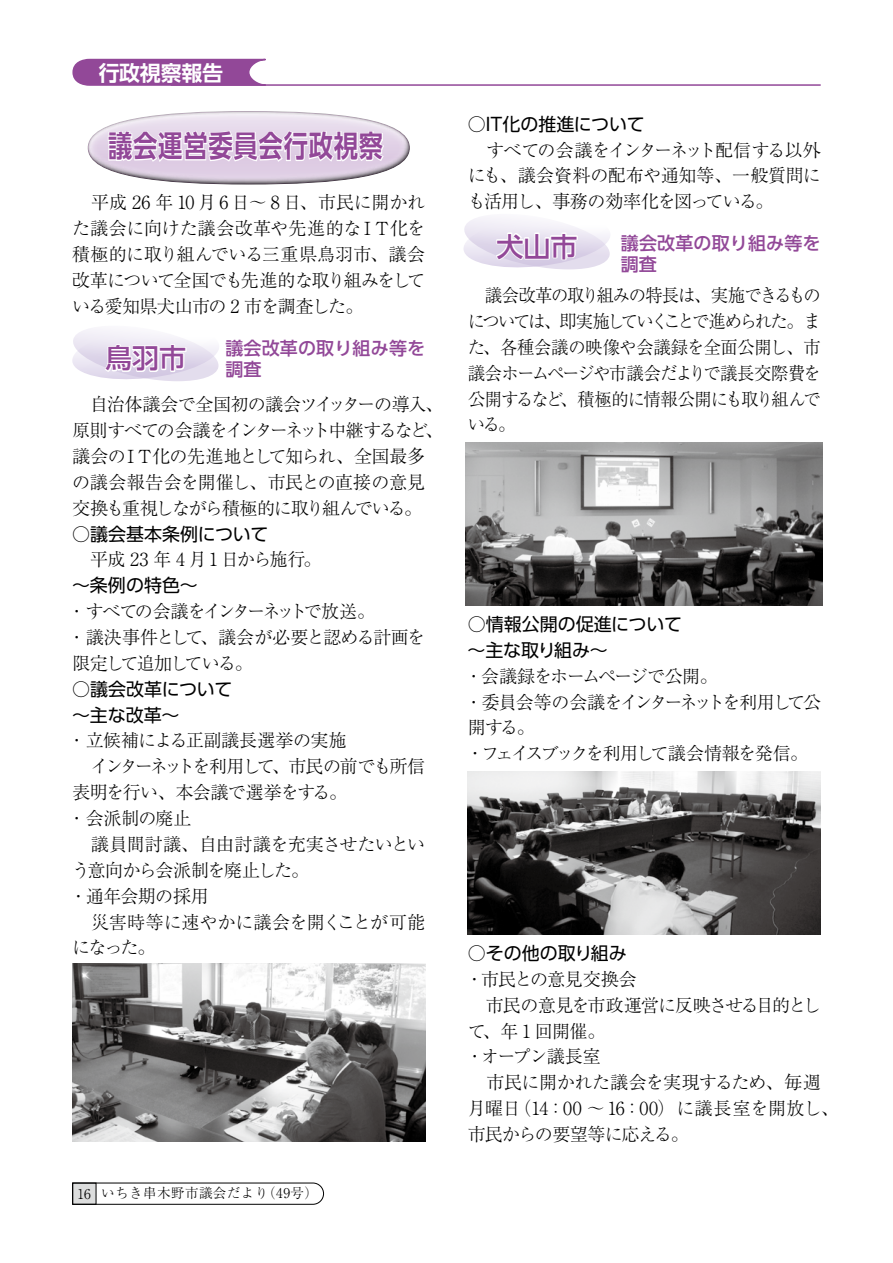
<style>
.page{position:relative;width:893px;height:1263px;background:#fff}
.page>*{position:absolute;margin:0;border:0;box-sizing:border-box;transform-origin:0 0}
.t1{font:700 29.7px "UD Shin Go Pr 6 De";letter-spacing:.03em;color:#924898;scale:.82 1}
.t2{font:500 27px "UD Shin Go Pr 6";color:#924898}
.t3{font:700 21px "UD Shin Go Pr 6 De";letter-spacing:-.01em;color:#fff}
.t4{font:300 18px/25.8px "Ryumin Pr 5";letter-spacing:-.05em;color:#000}
.t5{font:300 18px/25.8px "Ryumin Pr 5";letter-spacing:-.05em;color:#000;text-align:justify;scale:.96 1}
.t6{font:18px/25.8px "UD Shin Go Pr 6";color:#000}
.t7{font:300 18px/25.8px "Ryumin Pr 5";letter-spacing:-.095em;color:#000}
.t8{font:300 18px/25.8px "Ryumin Pr 5";letter-spacing:-.085em;color:#000}
.t9{font:500 18px/21px "UD Shin Go Pr 6";letter-spacing:.01em;color:#924898}
.t10{font:300 18px "Ryumin Pr 5";letter-spacing:-.02em;color:#000}
.t11{font:300 13.5px "Ryumin Pr 5";letter-spacing:.035em;color:#000}
</style>
<div class="page">
<svg style="left:72px;top:1182px;width:252px;height:23px"></svg>
<hr style="left:171px;top:84px;width:650px;height:2px;background:#924898">
<svg style="left:72px;top:58px;width:195px;height:28px;background:#9e5ca3"></svg>
<div style="left:87px;top:110px;width:324px;height:48px;background:#fff;opacity:.75"></div>
<div style="left:87px;top:134px;width:324px;height:52px;background:#000;opacity:.61"></div>
<svg style="left:107px;top:129px;width:278px;height:56px"></svg>
<img style="left:72px;top:963px;width:353px;height:179px">
<img style="left:466px;top:443px;width:357px;height:163px">
<img style="left:468px;top:771px;width:353px;height:164px">
<svg style="left:72px;top:328px;width:147px;height:53px"></svg>
<svg style="left:463px;top:217px;width:147px;height:53px"></svg>
<p class="t3" style="left:99px;top:56px;width:126px">行政視察報告</p>
<h1 class="t1" style="left:108px;top:122px;width:337px">議会運営委員会行政視察</h1>
<p class="t4" style="left:72px;top:188px;width:354px;text-align:justify">　平成 26 年 10 月 6 日～ 8 日、市民に開かれた議会に向けた議会改革や先進的なＩＴ化を積極的に取り組んでいる三重県鳥羽市、議会改革について全国でも先進的な取り組みをしている愛知県犬山市の 2 市を調査した。</p>
<p class="t9" style="left:225px;top:337px;width:201px">議会改革の取り組み等を調査</p>
<p class="t4" style="left:72px;top:390px;width:372px">　自治体議会で全国初の議会ツイッターの導入、原則すべての会議をインターネット中継するなど、議会のＩＴ化の先進地として知られ、全国最多の議会報告会を開催し、市民との直接の意見交換も重視しながら積極的に取り組んでいる。</p>
<p class="t6" style="left:72px;top:520px;width:198px">○議会基本条例について</p>
<p class="t10" style="left:72px;top:545px;width:251px">　平成 23 年 4 月1日から施行。</p>
<p class="t6" style="left:72px;top:572px;width:127px">～条例の特色～</p>
<p class="t8" style="left:68px;top:597px;width:359px">・すべての会議をインターネットで放送。<br>・議決事件として、議会が必要と認める計画を限定して追加している。</p>
<p class="t6" style="left:72px;top:675px;width:162px">○議会改革について～主な改革～</p>
<p class="t4" style="left:68px;top:726px;width:359px">・立候補による正副議長選挙の実施<br>　インターネットを利用して、市民の前でも所信表明を行い、本会議で選挙をする。<br>・会派制の廃止<br>　議員間討議、自由討議を充実させたいという意向から会派制を廃止した。<br>・通年会期の採用<br>　災害時等に速やかに議会を開くことが可能になった。</p>
<h2 class="t2" style="left:105px;top:336px;width:82px">鳥羽市</h2>
<p class="t11" style="left:78px;top:1183px;width:242px">16 いちき串木野市議会だより（49号）</p>
<p class="t6" style="left:468px;top:110px;width:179px">○ＩＴ化の推進について</p>
<p class="t4" style="left:468px;top:136px;width:354px;text-align:justify">　すべての会議をインターネット配信する以外にも、議会資料の配布や通知等、一般質問にも活用し、事務の効率化を図っている。</p>
<p class="t9" style="left:621px;top:232px;width:201px">議会改革の取り組み等を調査</p>
<p class="t5" style="left:468px;top:281px;width:369px">　議会改革の取り組みの特長は、実施できるものについては、即実施していくことで進められた。また、各種会議の映像や会議録を全面公開し、市議会ホームページや市議会だよりで議長交際費を公開するなど、積極的に情報公開にも取り組んでいる。</p>
<h2 class="t2" style="left:496px;top:224px;width:82px">犬山市</h2>
<p class="t6" style="left:468px;top:611px;width:216px">○情報公開の促進について～主な取り組み～</p>
<p class="t7" style="left:465px;top:662px;width:357px">・会議録をホームページで公開。<br>・委員会等の会議をインターネットを利用して公開する。<br>・フェイスブックを利用して議会情報を発信。</p>
<p class="t6" style="left:468px;top:940px;width:161px">○その他の取り組み</p>
<p class="t4" style="left:465px;top:965px;width:375px">・市民との意見交換会<br>　市民の意見を市政運営に反映させる目的として、年 1 回開催。<br>・オープン議長室<br>　市民に開かれた議会を実現するため、毎週月曜日（14：00 ～ 16：00）に議長室を開放し、市民からの要望等に応える。</p>
</div>
